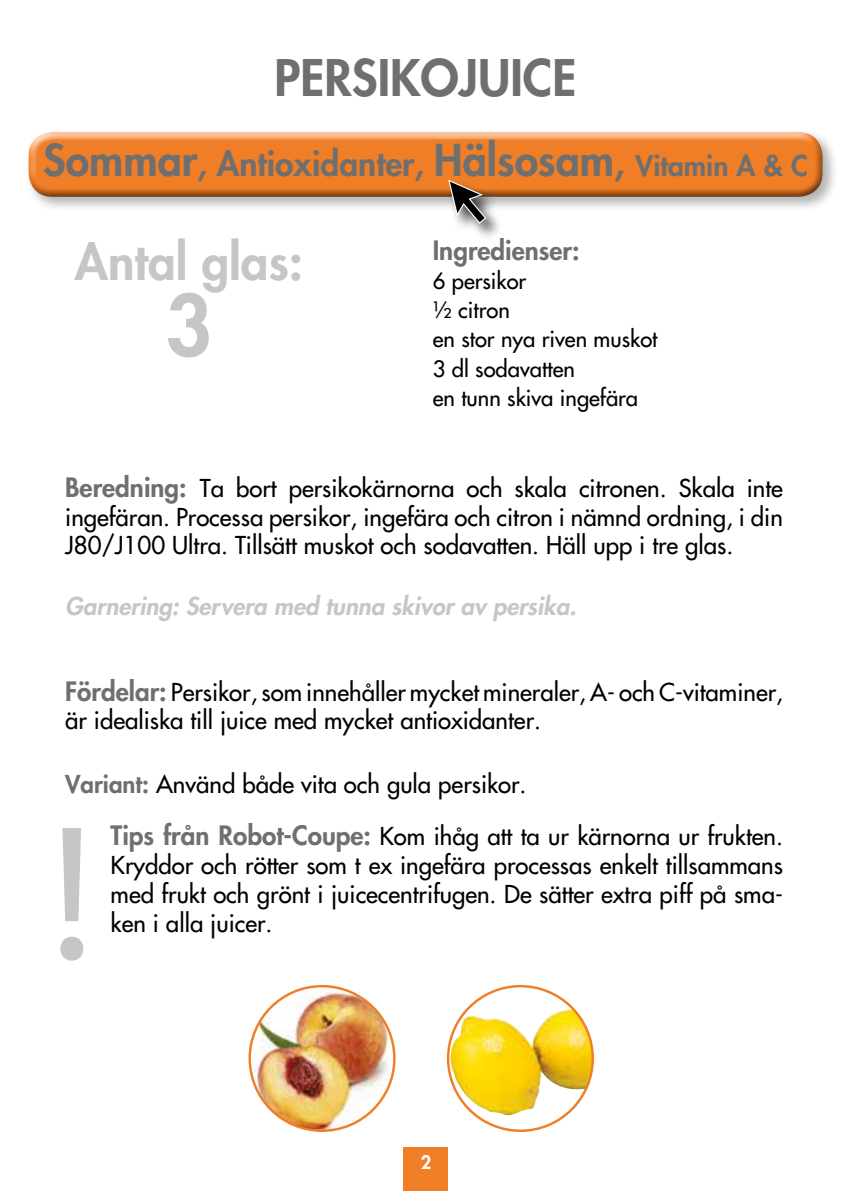
<style>
.page{position:relative;width:851px;height:1191px;background:#fff}
.page>*{position:absolute;margin:0;border:0;box-sizing:border-box;transform-origin:0 0}
.t1{font:193.6px "Myriad Pro";color:#c6c6c6}
.t2{font:800 81.8px "Futura";color:#c6c6c6}
.t3{font:800 49px "Futura";color:#706f6f}
.t4{font:800 49px "Futura";color:#c6c6c6}
.t5{font:800 33.4px "Futura";color:#706f6f}
.t6{font:800 26px "Futura";color:#706f6f}
.t7{font:24px/28.8px "Futura";color:#000;text-align:justify}
.t8{font:italic 800 24px "Futura";color:#c6c6c6}
.t9{font:22px/29.2px "Futura";color:#000}
.t10{font:800 18.2px "Futura";color:#fff}
.s1{font-size:42.8px}
.s2{font-size:37.2px}
.s3{font-size:27.8px}
.s4{font-weight:800;font-size:26px;color:#706f6f}
.s5{font-weight:800;color:#706f6f}
</style>
<div class="page">
<div style="left:403px;top:1146px;width:45px;height:45px;background:#f07e26"></div>
<div style="left:25px;top:128px;width:812px;height:84px;background:#000;opacity:.3"></div>
<div style="left:26px;top:131px;width:796px;height:49px;background:#f8c39b"></div>
<div style="left:26px;top:134px;width:796px;height:67px;background:#000;opacity:.7"></div>
<img style="left:251px;top:986px;width:143px;height:143px">
<img style="left:450px;top:1009px;width:142px;height:106px">
<div style="left:446px;top:178px;width:57px;height:63px;background:#000;opacity:.75"></div>
<svg style="left:447px;top:179px;width:40px;height:46px;background:#927b69"></svg>
<h3 class="t3" style="left:274px;top:45px;width:303px">PERSIKOJUICE</h3>
<h3 class="t5" style="left:43px;top:141px;width:766px"><span class="s1">Sommar</span>, Antioxidanter, <span class="s1">Hälsosam</span><span class="s2">,</span> <span class="s3">Vitamin A &amp; C</span></h3>
<h3 class="t4" style="left:75px;top:229px;width:229px">Antal glas:</h3>
<h2 class="t2" style="left:165px;top:271px;width:49px">3</h2>
<p class="t6" style="left:432px;top:233px;width:148px">Ingredienser:</p>
<p class="t9" style="left:432px;top:266px;width:226px">6 persikor<br>½ citron<br>en stor nya riven muskot<br>3 dl sodavatten<br>en tunn skiva ingefära</p>
<p class="t7" style="left:65px;top:473px;width:719px"><span class="s4">Beredning:</span> Ta bort persikokärnorna och skala citronen. Skala inte ingefäran. Processa persikor, ingefära och citron i nämnd ordning, i din J80/J100 Ultra. Tillsätt muskot och sodavatten. Häll upp i tre glas.</p>
<p class="t8" style="left:65px;top:590px;width:512px">Garnering: Servera med tunna skivor av persika.</p>
<p class="t7" style="left:65px;top:677px;width:719px"><span class="s4">Fördelar:</span> Persikor, som innehåller mycket mineraler, A- och C-vitaminer, är idealiska till juice med mycket antioxidanter.</p>
<p class="t7" style="left:111px;top:757px;width:673px;line-height:52.8px;text-indent:-45px"><span class="s5">Variant:</span> Använd både vita och gula persikor.<br><span class="s4">Tips från Robot-Coupe:</span> Kom ihåg att ta ur kärnorna ur frukten.</p>
<p class="t7" style="left:111px;top:850px;width:673px">Kryddor och rötter som t ex ingefära processas enkelt tillsammans med frukt och grönt i juicecentrifugen. De sätter extra piff på sma&shy;ken i alla juicer.</p>
<h1 class="t1" style="left:49px;top:774px;width:46px">!</h1>
<p class="t10" style="left:421px;top:1150px;width:12px">2</p>
</div>
